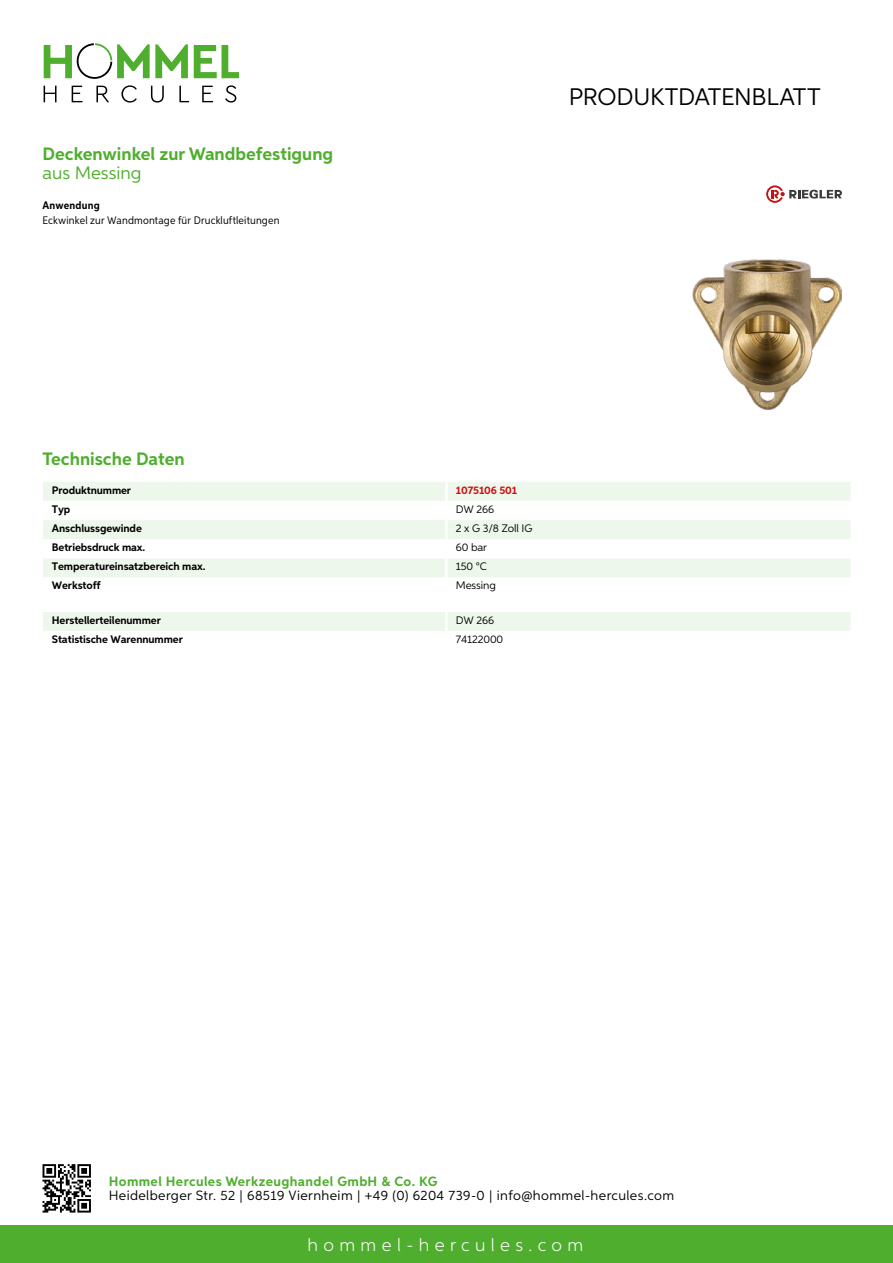
<style>
.page{position:relative;width:893px;height:1263px;background:#fff}
.page>*{position:absolute;margin:0;border:0;box-sizing:border-box;transform-origin:0 0}
.t1{font:24px "Aspira";letter-spacing:-.01em;color:#000}
.t2{font:700 18px "Aspira";color:#50ae2f}
.t3{font:300 18px "Aspira";letter-spacing:.3em;color:#fff}
.t4{font:18px "Aspira";color:#50ae2f}
.t5{font:13.5px "Aspira";letter-spacing:.03em;color:#000}
.t6{font:700 13.5px "Aspira";letter-spacing:.03em;color:#50ae2f}
.t7{font:700 10.95px "Aspira";letter-spacing:-.01em;color:#000}
.t8{font:10.95px "Aspira";letter-spacing:-.01em;color:#000}
.t9{font:10.95px "Aspira Nar";letter-spacing:.015em;color:#000}
.t10{font:700 10.95px "Aspira";letter-spacing:-.01em;color:#cd1013}
.t11{font:700 10.95px "Aspira Nar";letter-spacing:.02em;color:#000}
</style>
<div class="page">
<div style="left:0;top:1226px;width:893px;height:37px;background:#50ae2f"></div>
<svg style="left:43px;top:1164px;width:48px;height:48px"></svg>
<svg style="left:194px;top:45px;width:45px;height:33px"></svg>
<svg style="left:44px;top:43px;width:144px;height:36px"></svg>
<svg style="left:44px;top:86px;width:13px;height:16px"></svg>
<svg style="left:72px;top:86px;width:10px;height:16px"></svg>
<svg style="left:96px;top:86px;width:13px;height:16px"></svg>
<svg style="left:121px;top:85px;width:16px;height:18px"></svg>
<svg style="left:151px;top:86px;width:13px;height:17px"></svg>
<svg style="left:179px;top:86px;width:10px;height:16px"></svg>
<svg style="left:202px;top:86px;width:11px;height:16px"></svg>
<svg style="left:225px;top:85px;width:11px;height:18px"></svg>
<div style="left:43px;top:482px;width:807px;height:19px;background:#eef7eb"></div>
<svg style="left:43px;top:520px;width:807px;height:57px;fill:#eef7eb"></svg>
<hr style="left:445px;top:482px;width:3px;height:19px;background:#fff">
<hr style="left:445px;top:520px;width:3px;height:19px;background:#fff">
<hr style="left:445px;top:539px;width:3px;height:19px;background:#fff">
<hr style="left:445px;top:558px;width:3px;height:19px;background:#fff">
<div style="left:43px;top:612px;width:807px;height:19px;background:#eef7eb"></div>
<img style="left:693px;top:259px;width:149px;height:150px">
<svg style="left:766px;top:185px;width:76px;height:18px"></svg>
<h2 class="t2" style="left:43px;top:142px;width:292px">Deckenwinkel zur Wandbefestigung</h2>
<h2 class="t4" style="left:43px;top:162px;width:101px">aus Messing</h2>
<p class="t11" style="left:43px;top:199px;width:59px">Anwendung</p>
<p class="t9" style="left:43px;top:214px;width:238px">Eckwinkel zur Wandmontage für Druckluftleitungen</p>
<h1 class="t1" style="left:569px;top:82px;width:253px">Produktdatenblatt</h1>
<h2 class="t2" style="left:43px;top:448px;width:144px">Technische Daten</h2>
<p class="t7" style="left:52px;top:483px;width:81px">Produktnummer</p>
<p class="t10" style="left:456px;top:483px;width:63px">1075106 501</p>
<p class="t7" style="left:52px;top:502px;width:20px">Typ</p>
<p class="t8" style="left:456px;top:502px;width:40px">DW 266</p>
<p class="t7" style="left:52px;top:521px;width:92px">Anschlussgewinde</p>
<p class="t8" style="left:456px;top:522px;width:78px">2 x G 3/8 Zoll IG</p>
<p class="t7" style="left:52px;top:541px;width:95px">Betriebsdruck max.</p>
<p class="t8" style="left:456px;top:541px;width:33px">60 bar</p>
<p class="t7" style="left:52px;top:560px;width:155px">Temperatureinsatzbereich max.</p>
<p class="t8" style="left:456px;top:560px;width:32px">150 °C</p>
<p class="t7" style="left:52px;top:579px;width:50px">Werkstoff</p>
<p class="t8" style="left:456px;top:579px;width:42px">Messing</p>
<p class="t7" style="left:52px;top:613px;width:111px">Herstellerteilenummer</p>
<p class="t8" style="left:456px;top:613px;width:40px">DW 266</p>
<p class="t7" style="left:52px;top:633px;width:132px">Statistische Warennummer</p>
<p class="t8" style="left:456px;top:633px;width:49px">74122000</p>
<p class="t6" style="left:109px;top:1172px;width:330px">Hommel Hercules Werkzeughandel GmbH &amp; Co. KG</p>
<p class="t5" style="left:109px;top:1187px;width:567px">Heidelberger Str. 52 | 68519 Viernheim | +49 (0) 6204 739-0 | info@hommel-hercules.com</p>
<h2 class="t3" style="left:307px;top:1234px;width:277px">hommel-hercules.com</h2>
</div>
